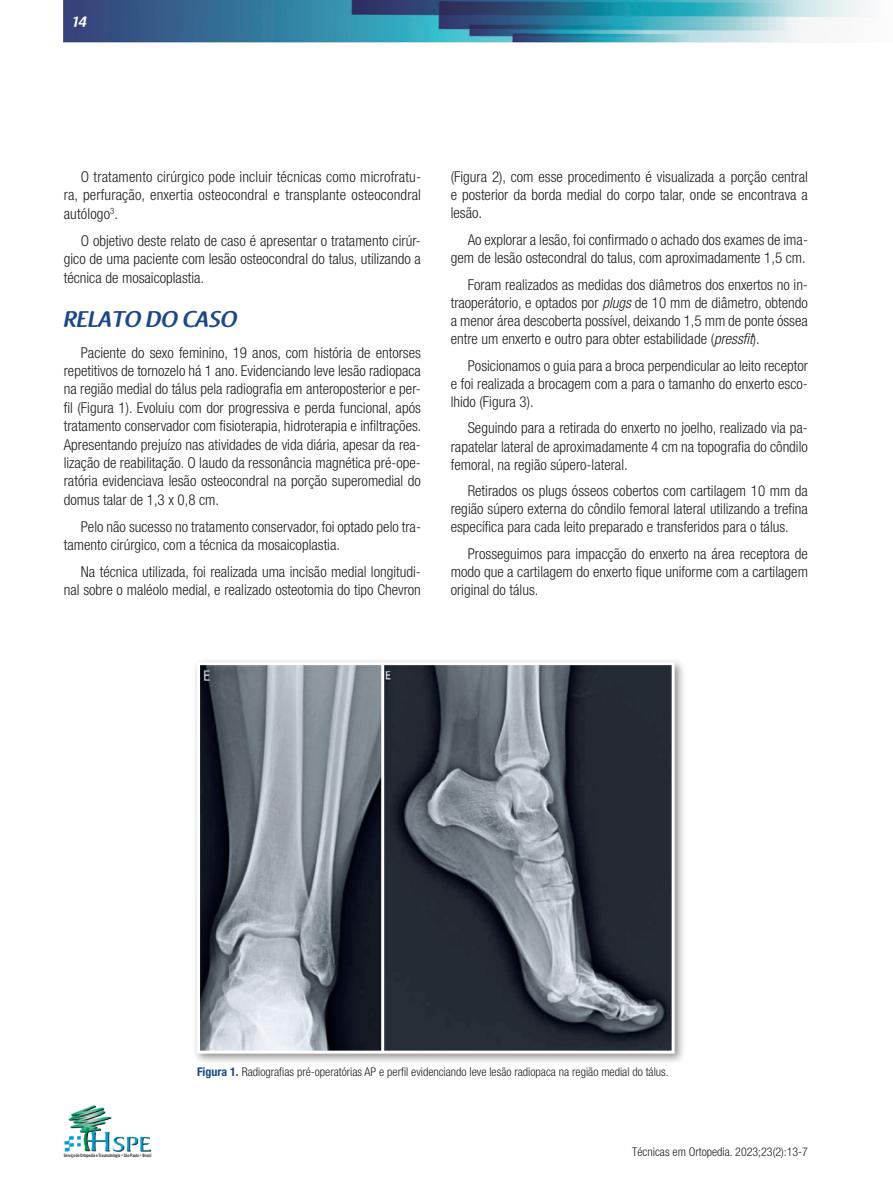
<style>
.page{position:relative;width:893px;height:1191px;background:#fff}
.page>*{position:absolute;margin:0;border:0;box-sizing:border-box;transform-origin:0 0}
.t1{font:600 22.5px "Raspoutine";color:#1c4788}
.t2{font:300 condensed 15px/18.5px "Helvetica Neue";color:#231f20;text-align:justify}
.t3{font:600 15px "Raspoutine";color:#fff}
.t4{font:300 condensed 12px "Helvetica Neue";color:#231f20}
.t5{font:700 4.5px "News Gothic BT";color:#231f20;scale:.8 1}
.s1{font-style:italic}
.s2{font-weight:700;color:#1c4788}
</style>
<div class="page">
<img style="left:64px;top:0;width:805px;height:43px">
<img style="left:64px;top:1105px;width:87px;height:47px">
<div style="left:192px;top:657px;width:494px;height:408px;background:#231f20;opacity:.5"></div>
<img style="left:201px;top:666px;width:470px;height:383px">
<div style="left:197px;top:662px;width:478px;height:391px;border:3px solid #fff"></div>
<hr style="left:381px;top:663px;width:3px;height:389px;background:#fff">
<p class="t3" style="left:72px;top:14px;width:16px">14</p>
<p class="t2" style="left:64px;top:167px;width:359px;text-indent:17px">O tratamento cirúrgico pode incluir técnicas como microfratu&shy;ra, perfuração, enxertia osteocondral e transplante osteocondral autólogo<sup>3</sup>.</p>
<p class="t2" style="left:64px;top:231px;width:359px;text-indent:17px">O objetivo deste relato de caso é apresentar o tratamento cirúr&shy;gico de uma paciente com lesão osteocondral do talus, utilizando a técnica de mosaicoplastia.</p>
<h1 class="t1" style="left:64px;top:306px;width:175px">RELATO DO CASO</h1>
<p class="t2" style="left:64px;top:343px;width:359px;text-indent:17px">Paciente do sexo feminino, 19 anos, com história de entorses repetitivos de tornozelo há 1 ano. Evidenciando leve lesão radiopaca na região medial do tálus pela radiografia em anteroposterior e per&shy;fil (Figura 1). Evoluiu com dor progressiva e perda funcional, após tratamento conservador com fisioterapia, hidroterapia e infiltrações.<br>Apresentando prejuízo nas atividades de vida diária, apesar da rea&shy;lização de reabilitação. O laudo da ressonância magnética pré-ope&shy;ratória evidenciava lesão osteocondral na porção superomedial do domus talar de 1,3 x 0,8 cm.</p>
<p class="t2" style="left:64px;top:517px;width:359px;text-indent:17px">Pelo não sucesso no tratamento conservador, foi optado pelo tra&shy;tamento cirúrgico, com a técnica da mosaicoplastia.</p>
<p class="t2" style="left:64px;top:562px;width:359px;text-align:right">Na técnica utilizada, foi realizada uma incisão medial longitudi&shy;nal sobre o maléolo medial, e realizado osteotomia do tipo Chevron</p>
<p class="t2" style="left:451px;top:167px;width:359px">(Figura 2), com esse procedimento é visualizada a porção central e posterior da borda medial do corpo talar, onde se encontrava a lesão.</p>
<p class="t2" style="left:451px;top:230px;width:359px;text-align:right">Ao explorar a lesão, foi confirmado o achado dos exames de ima&shy;gem de lesão ostecondral do talus, com aproximadamente 1,5 cm.</p>
<p class="t2" style="left:451px;top:275px;width:359px;text-indent:17px">Foram realizados as medidas dos diâmetros dos enxertos no in&shy;traoperátorio, e optados por <span class="s1">plugs</span> de 10 mm de diâmetro, obtendo a menor área descoberta possível, deixando 1,5 mm de ponte óssea entre um enxerto e outro para obter estabilidade (<span class="s1">pressfit</span>).</p>
<p class="t2" style="left:451px;top:356px;width:359px;text-indent:17px">Posicionamos o guia para a broca perpendicular ao leito receptor e foi realizada a brocagem com a para o tamanho do enxerto esco&shy;lhido (Figura 3).</p>
<p class="t2" style="left:451px;top:419px;width:359px;text-indent:17px">Seguindo para a retirada do enxerto no joelho, realizado via pa&shy;rapatelar lateral de aproximadamente 4 cm na topografia do côndilo femoral, na região súpero-lateral.</p>
<p class="t2" style="left:451px;top:482px;width:359px;text-indent:17px">Retirados os plugs ósseos cobertos com cartilagem 10 mm da região súpero externa do côndilo femoral lateral utilizando a trefina específica para cada leito preparado e transferidos para o tálus.</p>
<p class="t2" style="left:451px;top:544px;width:359px;text-indent:17px">Prosseguimos para impacção do enxerto na área receptora de modo que a cartilagem do enxerto fique uniforme com a cartilagem original do tálus.</p>
<p class="t5" style="left:64px;top:1152px;width:111px">Serviço de Ortopedia e Traumatologia • São Paulo • Brasil</p>
<p class="t4" style="left:197px;top:1065px;width:473px"><span class="s2">Figura 1.</span> Radiografias pré-operatórias AP e perfil evidenciando leve lesão radiopaca na região medial do tálus.</p>
<p class="t4" style="left:632px;top:1145px;width:177px">Técnicas em Ortopedia. 2023;23(2):13-7</p>
</div>
